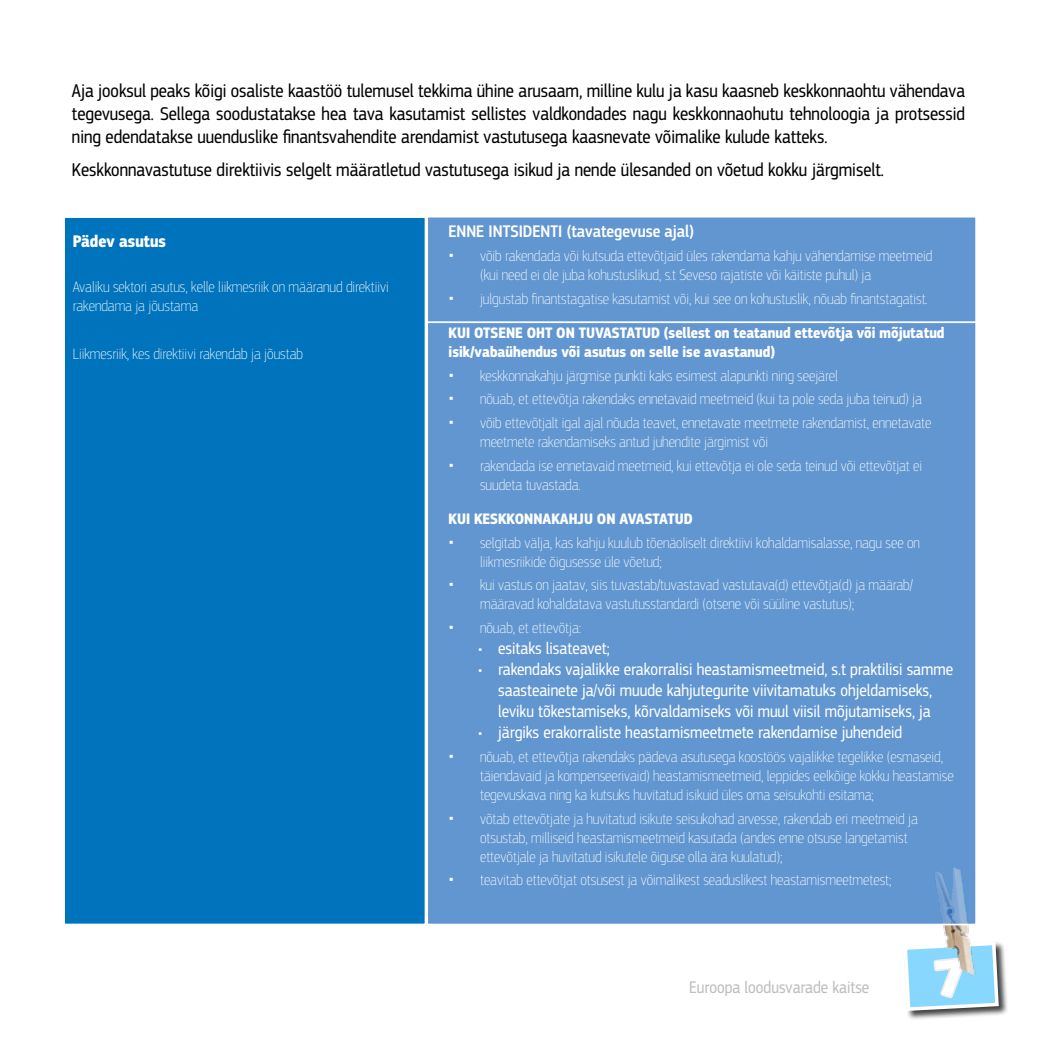
<style>
.page{position:relative;width:1042px;height:1042px;background:#fff}
.page>*{position:absolute;margin:0;border:0;box-sizing:border-box;transform-origin:0 0}
.t1{font:19.25px/23.1px "EC Square Sans Cond Pro";color:#000;text-align:justify}
.t2{font:17.5px/21px "EC Square Sans Cond Pro";color:#fff;text-align:center}
.t3{font:500 17.5px "EC Square Sans Cond Pro";color:#fff}
.t4{font:17.5px "EC Square Sans Cond Pro";color:#bcbec0}
.t5{font:700 17.5px "EC Square Sans Cond Pro";color:#fff}
.t6{font:100 15.75px/18.9px "EC Square Sans Cond Pro";color:#fff}
.t7{font:700 15.75px/18.9px "EC Square Sans Cond Pro";color:#fff}
</style>
<div class="page">
<div style="left:426px;top:216px;width:551px;height:709px;background:#6196d0;border:2px solid #fff"></div>
<div style="left:63px;top:216px;width:363px;height:709px;background:#0073bd;border:2px solid #fff"></div>
<img style="left:908px;top:853px;width:69px;height:73px">
<hr style="left:427px;top:321px;width:555px;height:2px;background:#fff">
<svg style="left:907px;top:926px;width:101px;height:93px"></svg>
<p class="t1" style="left:72px;top:80px;width:894px">Aja jooksul peaks kõigi osaliste kaastöö tulemusel tekkima ühine arusaam, milline kulu ja kasu kaasneb keskkonnaohtu vähendava tegevusega. Sellega soodustatakse hea tava kasutamist sellistes valdkondades nagu keskkonnaohutu tehnoloogia ja protsessid ning edendatakse uuenduslike finantsvahendite arendamist vastutusega kaasnevate võimalike kulude katteks.</p>
<p class="t1" style="left:72px;top:159px;width:813px">Keskkonnavastutuse direktiivis selgelt määratletud vastutusega isikud ja nende ülesanded on võetud kokku järgmiselt.</p>
<p class="t5" style="left:73px;top:231px;width:95px">Pädev asutus</p>
<p class="t6" style="left:73px;top:278px;width:317px">Avaliku sektori asutus, kelle liikmesriik on määranud direktiivi rakendama ja jõustama</p>
<p class="t6" style="left:73px;top:344px;width:232px">Liikmesriik, kes direktiivi rakendab ja jõustab</p>
<p class="t3" style="left:448px;top:221px;width:247px">ENNE INTSIDENTI (tavategevuse ajal)</p>
<p class="t6" style="left:480px;top:247px;width:454px">võib rakendada või kutsuda ettevõtjaid üles rakendama kahju vähendamise meetmeid (kui need ei ole juba kohustuslikud, s.t Seveso rajatiste või käitiste puhul) ja</p>
<p class="t6" style="left:480px;top:289px;width:449px">julgustab finantstagatise kasutamist või, kui see on kohustuslik, nõuab finantstagatist.</p>
<p class="t7" style="left:448px;top:323px;width:497px">KUI OTSENE OHT ON TUVASTATUD (sellest on teatanud ettevõtja või mõjutatud isik/vabaühendus või asutus on selle ise avastanud)</p>
<p class="t6" style="left:480px;top:363px;width:453px;line-height:23.8px">keskkonnakahju järgmise punkti kaks esimest alapunkti ning seejärel<br>nõuab, et ettevõtja rakendaks ennetavaid meetmeid (kui ta pole seda juba teinud) ja võib ettevõtjalt igal ajal nõuda teavet, ennetavate meetmete rakendamist, ennetavate</p>
<p class="t6" style="left:480px;top:430px;width:444px;line-height:23.8px">meetmete rakendamiseks antud juhendite järgimist või<br>rakendada ise ennetavaid meetmeid, kui ettevõtja ei ole seda teinud või ettevõtjat ei</p>
<p class="t6" style="left:480px;top:475px;width:102px">suudeta tuvastada.</p>
<p class="t7" style="left:448px;top:509px;width:246px">KUI KESKKONNAKAHJU ON AVASTATUD</p>
<p class="t6" style="left:480px;top:533px;width:441px">selgitab välja, kas kahju kuulub tõenäoliselt direktiivi kohaldamisalasse, nagu see on liikmesriikide õigusesse üle võetud;</p>
<p class="t6" style="left:480px;top:576px;width:434px">kui vastus on jaatav, siis tuvastab/tuvastavad vastutava(d) ettevõtja(d) ja määrab/ määravad kohaldatava vastutusstandardi (otsene või süüline vastutus);</p>
<p class="t6" style="left:480px;top:618px;width:103px">nõuab, et ettevõtja:</p>
<p class="t2" style="left:478px;top:638px;width:133px">• esitaks lisateavet;</p>
<p class="t2" style="left:478px;top:659px;width:476px">• rakendaks vajalikke erakorralisi heastamismeetmeid, s.t praktilisi samme saasteainete ja/või muude kahjutegurite viivitamatuks ohjeldamiseks,<br>leviku tõkestamiseks, kõrvaldamiseks või muul viisil mõjutamiseks, ja</p>
<p class="t2" style="left:478px;top:722px;width:425px">• järgiks erakorraliste heastamismeetmete rakendamise juhendeid</p>
<p class="t6" style="left:480px;top:747px;width:475px">nõuab, et ettevõtja rakendaks pädeva asutusega koostöös vajalikke tegelikke (esmaseid, täiendavaid ja kompenseerivaid) heastamismeetmeid, leppides eelkõige kokku heastamise tegevuskava ning ka kutsuks huvitatud isikuid üles oma seisukohti esitama;</p>
<p class="t6" style="left:480px;top:809px;width:439px">võtab ettevõtjate ja huvitatud isikute seisukohad arvesse, rakendab eri meetmeid ja otsustab, milliseid heastamismeetmeid kasutada (andes enne otsuse langetamist ettevõtjale ja huvitatud isikutele õiguse olla ära kuulatud);</p>
<p class="t6" style="left:480px;top:871px;width:413px">teavitab ettevõtjat otsusest ja võimalikest seaduslikest heastamismeetmetest;</p>
<p class="t4" style="left:689px;top:977px;width:182px">Euroopa loodusvarade kaitse</p>
</div>
